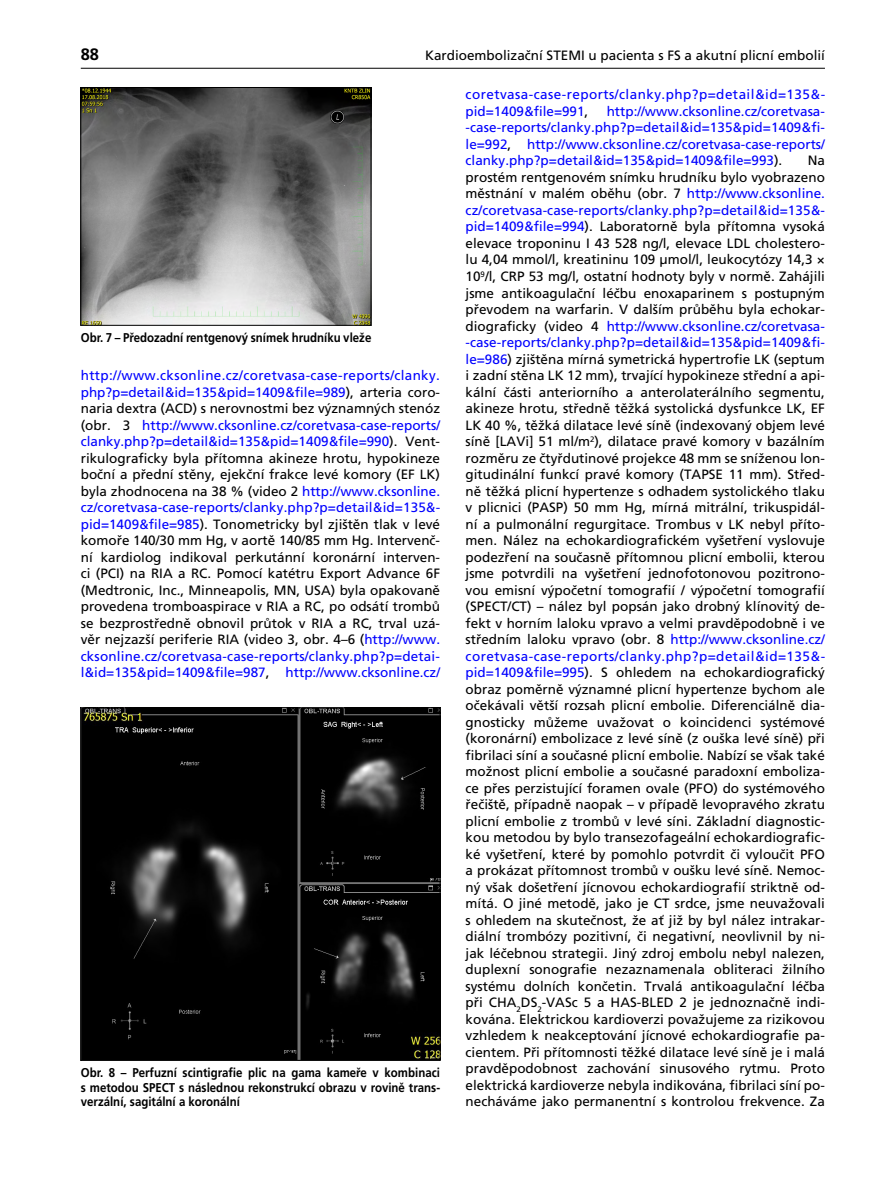
<style>
.page{position:relative;width:893px;height:1191px;background:#fff}
.page>*{position:absolute;margin:0;border:0;box-sizing:border-box;transform-origin:0 0}
.t1{font:700 16.5px "Frutiger CE";color:#000}
.t2{font:13.5px/16.5px "Frutiger CE";color:#000}
.t3{font:13.5px/16.5px "Frutiger CE";color:#00f;text-align:justify}
.t4{font:13.5px/16.5px "Frutiger CE";letter-spacing:.035em;color:#00f}
.t5{font:700 12.75px/14.2px "Frutiger CE";color:#000;text-align:justify;scale:.9 1}
.s1{color:#000}
.s2{color:#00f}
</style>
<div class="page">
<hr style="left:81px;top:68px;width:744px;height:1px;background:#000">
<img style="left:82px;top:89px;width:287px;height:235px">
<div style="left:80px;top:87px;width:291px;height:239px;border:1px solid #000"></div>
<img style="left:82px;top:709px;width:356px;height:349px">
<div style="left:80px;top:707px;width:360px;height:353px;border:1px solid #000"></div>
<p class="t1" style="left:81px;top:44px;width:20px">88</p>
<p class="t2" style="left:425px;top:47px;width:401px">Kardioembolizační STEMI u pacienta s FS a akutní plicní embolií</p>
<p class="t4" style="left:466px;top:86px;width:361px">coretvasa-case-reports/clanky.php?p=detail&amp;id=135&amp;- pid=1409&amp;file=991<span class="s1">,</span></p>
<p class="t3" style="left:466px;top:103px;width:361px;text-indent:141px">http://www.cksonline.cz/coretvasa--case-reports/clanky.php?p=detail&amp;id=135&amp;pid=1409&amp;fi&shy;le=992<span class="s1">,</span> http://www.cksonline.cz/coretvasa-case-reports/ clanky.php?p=detail&amp;id=135&amp;pid=1409&amp;file=993<span class="s1">).</span></p>
<p class="t2" style="left:466px;top:152px;width:361px;text-indent:342px">Na prostém rentgenovém snímku hrudníku bylo vyobrazeno městnání v malém oběhu (obr. 7 <span class="s2">http://www.cksonline. cz/coretvasa-case-reports/clanky.php?p=detail&amp;id=135&amp;- pid=1409&amp;file=994</span>). Laboratorně byla přítomna vysoká elevace troponinu I 43 528 ng/l, elevace LDL cholestero&shy;lu 4,04 mmol/l, kreatininu 109 µmol/l, leukocytózy 14,3 × 10<sup>9</sup>/l, CRP 53 mg/l, ostatní hodnoty byly v normě. Zahájili jsme antikoagulační léčbu enoxaparinem s postupným převodem na warfarin. V dalším průběhu byla echokar&shy;diograficky (video 4 <span class="s2">http://www.cksonline.cz/coretvasa--case-reports/clanky.php?p=detail&amp;id=135&amp;pid=1409&amp;fi&shy;le=986</span>) zjištěna mírná symetrická hypertrofie LK (septum i zadní stěna LK 12 mm), trvající hypokineze střední a api&shy;kální části anteriorního a anterolaterálního segmentu, akineze hrotu, středně těžká systolická dysfunkce LK, EF LK 40 %, těžká dilatace levé síně (indexovaný objem levé síně [LAVi] 51 ml/m<sup>2</sup>), dilatace pravé komory v bazálním rozměru ze čtyřdutinové projekce 48 mm se sníženou lon&shy;gitudinální funkcí pravé komory (TAPSE 11 mm). Střed&shy;ně těžká plicní hypertenze s odhadem systolického tlaku v plicnici (PASP) 50 mm Hg, mírná mitrální, trikuspidál&shy;ní a pulmonální regurgitace. Trombus v LK nebyl příto&shy;men. Nález na echokardiografickém vyšetření vyslovuje podezření na současně přítomnou plicní embolii, kterou jsme potvrdili na vyšetření jednofotonovou pozitrono&shy;vou emisní výpočetní tomografií / výpočetní tomografií (SPECT/CT) – nález byl popsán jako drobný klínovitý de&shy;fekt v horním laloku vpravo a velmi pravděpodobně i ve středním laloku vpravo (obr. 8 <span class="s2">http://www.cksonline.cz/ coretvasa-case-reports/clanky.php?p=detail&amp;id=135&amp;- pid=1409&amp;file=995</span>). S ohledem na echokardiografický obraz poměrně významné plicní hypertenze bychom ale očekávali větší rozsah plicní embolie. Diferenciálně dia&shy;gnosticky můžeme uvažovat o koincidenci systémové (koronární) embolizace z levé síně (z ouška levé síně) při fibrilaci síní a současné plicní embolie. Nabízí se však také možnost plicní embolie a současné paradoxní emboliza&shy;ce přes perzistující foramen ovale (PFO) do systémového řečiště, případně naopak – v případě levopravého zkratu plicní embolie z trombů v levé síni. Základní diagnostic&shy;kou metodou by bylo transezofageální echokardiografic&shy;ké vyšetření, které by pomohlo potvrdit či vyloučit PFO a prokázat přítomnost trombů v oušku levé síně. Nemoc&shy;ný však došetření jícnovou echokardiografií striktně od&shy;mítá. O jiné metodě, jako je CT srdce, jsme neuvažovali s ohledem na skutečnost, že ať již by byl nález intrakar&shy;diální trombózy pozitivní, či negativní, neovlivnil by ni&shy;jak léčebnou strategii. Jiný zdroj embolu nebyl nalezen, duplexní sonografie nezaznamenala obliteraci žilního systému dolních končetin. Trvalá antikoagulační léčba při CHA<sub>2</sub>DS<sub>2</sub>-VASc 5 a HAS-B LED 2 je jednoznačně indi&shy;kována. Elektrickou kardioverzi považujeme za rizikovou vzhledem k neakceptování jícnové echokardiografie pa&shy;cientem. Při přítomnosti těžké dilatace levé síně je i malá pravděpodobnost zachování sinusového rytmu. Proto elektrická kardioverze nebyla indikována, fibrilaci síní po&shy;necháváme jako permanentní s kontrolou frekvence. Za</p>
<p class="t5" style="left:81px;top:330px;width:324px">Obr. 7 – Předozadní rentgenový snímek hrudníku vleže</p>
<p class="t2" style="left:81px;top:367px;width:361px;text-align:justify"><span class="s2">http://www.cksonline.cz/coretvasa-case-reports/clanky. php?p=detail&amp;id=135&amp;pid=1409&amp;file=989</span>), arteria coro&shy;naria dextra (ACD) s nerovnostmi bez významných stenóz (obr. 3 <span class="s2">http://www.cksonline.cz/coretvasa-case-reports/ clanky.php?p=detail&amp;id=135&amp;pid=1409&amp;file=990</span>). Vent&shy;rikulograficky byla přítomna akineze hrotu, hypokineze boční a přední stěny, ejekční frakce levé komory (EF LK) byla zhodnocena na 38 % (video 2 <span class="s2">http://www.cksonline. cz/coretvasa-case-reports/clanky.php?p=detail&amp;id=135&amp;- pid=1409&amp;file=985</span>). Tonometricky byl zjištěn tlak v levé komoře 140/30 mm Hg, v aortě 140/85 mm Hg. Intervenč&shy;ní kardiolog indikoval perkutánní koronární interven&shy;ci (PCI) na RIA a RC. Pomocí katétru Export Advance 6F (Medtronic, Inc., Minneapolis, MN, USA) byla opakovaně provedena tromboaspirace v RIA a RC, po odsátí trombů se bezprostředně obnovil průtok v RIA a RC, trval uzá&shy;věr nejzazší periferie RIA (video 3, obr. 4–6 (<span class="s2">http://www. cksonline.cz/coretvasa-case-reports/clanky.php?p=detai&shy;l&amp;id=135&amp;pid=1409&amp;file=987</span>, <span class="s2">http://www.cksonline.cz/</span></p>
<p class="t5" style="left:81px;top:1065px;width:401px">Obr. 8 – Perfuzní scintigrafie plic na gama kameře v kombinaci s metodou SPECT s následnou rekonstrukcí obrazu v rovině trans&shy;verzální, sagitální a koronální</p>
</div>
